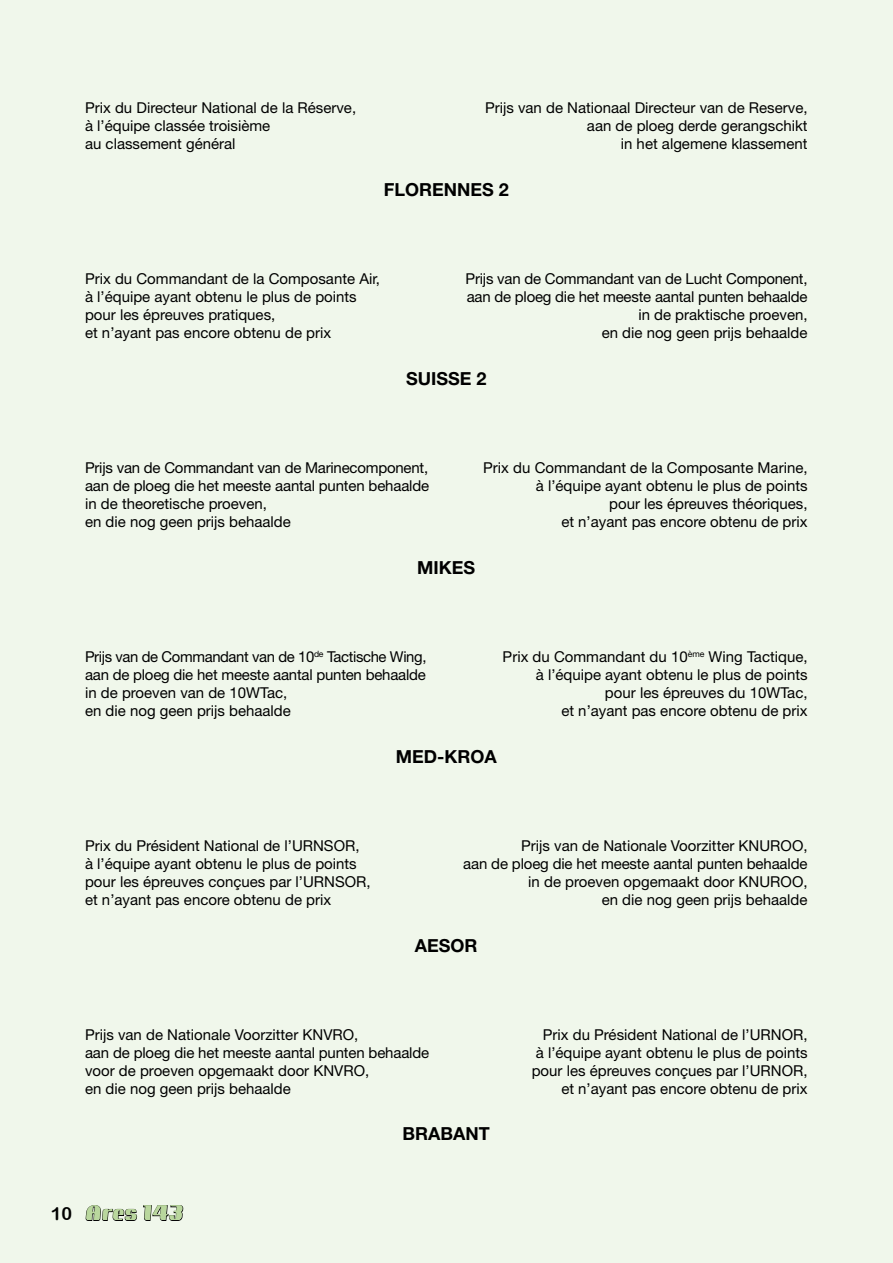
<style>
.page{position:relative;width:893px;height:1263px;background:#f0f7eb}
.page>*{position:absolute;margin:0;border:0;box-sizing:border-box;transform-origin:0 0}
.t1{font:700 18px "Helvetica Neue LT Std";color:#000}
.t2{font:800 18px "Camellia";color:#b9d79d}
.t3{font:15px/18px "Helvetica Neue LT Std";color:#000}
.s1{font-family:"Arial Rounded MT Bold";font-weight:400;color:#000}
</style>
<div class="page">
<svg style="left:85px;top:1205px;width:52px;height:16px"></svg>
<svg style="left:143px;top:1205px;width:41px;height:16px"></svg>
<p class="t3" style="left:85px;top:98px;width:273px">Prix du Directeur National de la Réserve, à l’équipe classée troisième<br>au classement général</p>
<p class="t3" style="left:485px;top:98px;width:324px;text-align:right">Prijs van de Nationaal Directeur van de Reserve, aan de ploeg derde gerangschikt<br>in het algemene klassement</p>
<p class="t1" style="left:384px;top:178px;width:127px">FLORENNES 2</p>
<p class="t3" style="left:85px;top:269px;width:297px">Prix du Commandant de la Composante Air, à l’équipe ayant obtenu le plus de points pour les épreuves pratiques,<br>et n’ayant pas encore obtenu de prix</p>
<p class="t3" style="left:465px;top:269px;width:344px;text-align:right">Prijs van de Commandant van de Lucht Component, aan de ploeg die het meeste aantal punten behaalde in de praktische proeven,<br>en die nog geen prijs behaalde</p>
<p class="t1" style="left:406px;top:367px;width:82px">SUISSE 2</p>
<p class="t3" style="left:85px;top:458px;width:346px">Prijs van de Commandant van de Marinecomponent, aan de ploeg die het meeste aantal punten behaalde in de theoretische proeven,<br>en die nog geen prijs behaalde</p>
<p class="t3" style="left:483px;top:458px;width:326px;text-align:right">Prix du Commandant de la Composante Marine, à l’équipe ayant obtenu le plus de points<br>pour les épreuves théoriques,<br>et n’ayant pas encore obtenu de prix</p>
<p class="t1" style="left:417px;top:556px;width:59px">MIKES</p>
<p class="t3" style="left:85px;top:647px;width:343px">Prijs van de Commandant van de 10<sup>de</sup> Tactische Wing, aan de ploeg die het meeste aantal punten behaalde in de proeven van de 10WTac,<br>en die nog geen prijs behaalde</p>
<p class="t3" style="left:503px;top:647px;width:306px;text-align:right">Prix du Commandant du 10<sup>ème</sup> Wing Tactique, à l’équipe ayant obtenu le plus de points pour les épreuves du 10WTac,<br>et n’ayant pas encore obtenu de prix</p>
<p class="t1" style="left:396px;top:745px;width:102px">MED-KROA</p>
<p class="t3" style="left:85px;top:836px;width:287px">Prix du Président National de l’URNSOR, à l’équipe ayant obtenu le plus de points pour les épreuves conçues par l’URNSOR, et n’ayant pas encore obtenu de prix</p>
<p class="t3" style="left:463px;top:836px;width:346px;text-align:right">Prijs van de Nationale Voorzitter KNUROO,<br>aan de ploeg die het meeste aantal punten behaalde in de proeven opgemaakt door KNUROO,<br>en die nog geen prijs behaalde</p>
<p class="t1" style="left:415px;top:934px;width:64px">AESOR</p>
<p class="t3" style="left:85px;top:1025px;width:346px">Prijs van de Nationale Voorzitter KNVRO,<br>aan de ploeg die het meeste aantal punten behaalde voor de proeven opgemaakt door KNVRO,<br>en die nog geen prijs behaalde</p>
<p class="t3" style="left:532px;top:1025px;width:277px;text-align:right">Prix du Président National de l’URNOR, à l’équipe ayant obtenu le plus de points pour les épreuves conçues par l’URNOR, et n’ayant pas encore obtenu de prix</p>
<p class="t1" style="left:403px;top:1123px;width:89px">BRABANT</p>
<p class="t2" style="left:51px;top:1204px;width:134px"><span class="s1">10</span> Ares 143</p>
</div>
